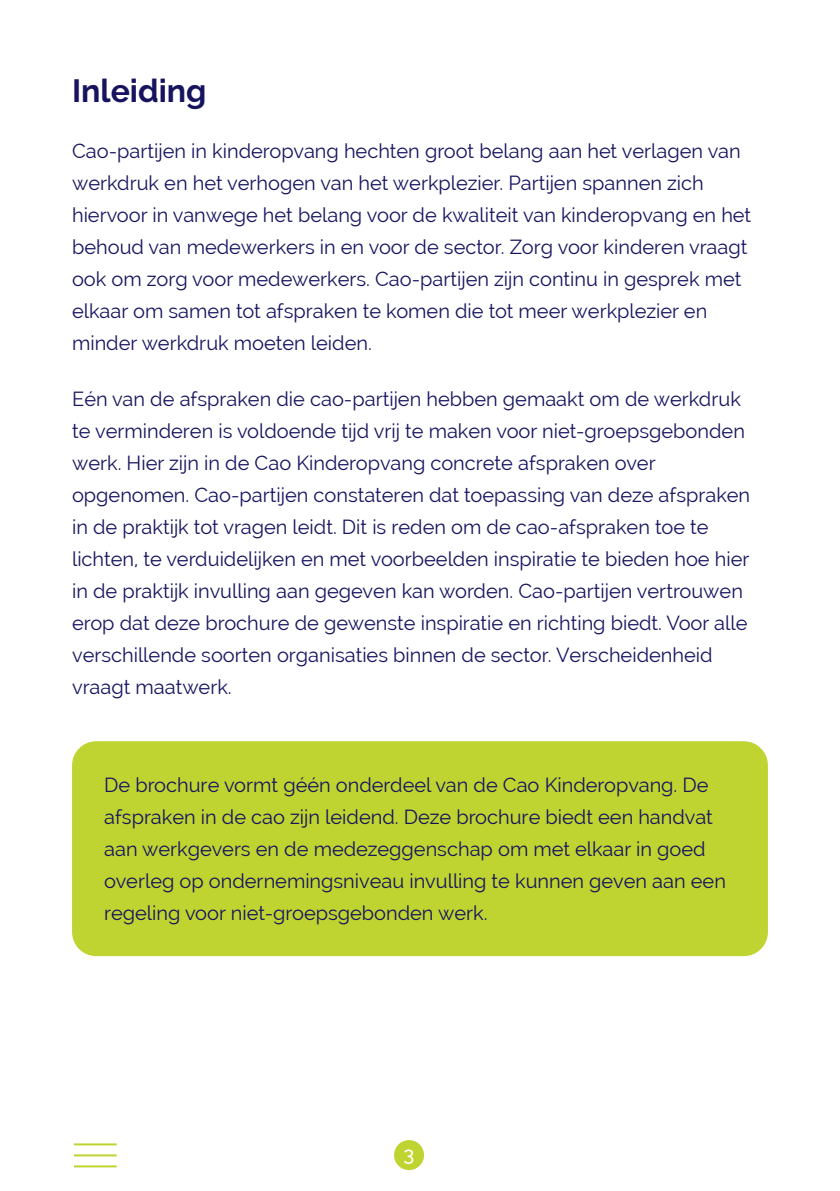
<style>
.page{position:relative;width:840px;height:1191px;background:#fff}
.page>*{position:absolute;margin:0;border:0;box-sizing:border-box;transform-origin:0 0}
.t1{font:700 32px "Raleway";color:#16145f}
.t2{font:20px/32px "Raleway";color:#16145f}
.t3{font:500 20px "Raleway";color:#fff}
</style>
<div class="page">
<div style="left:394px;top:1140px;width:30px;height:30px;background:#bfd430;border-radius:50%"></div>
<hr style="left:74px;top:1143px;width:43px;height:2px;background:#bfd430">
<hr style="left:74px;top:1154px;width:43px;height:2px;background:#bfd430">
<hr style="left:74px;top:1165px;width:43px;height:2px;background:#bfd430">
<div style="left:72px;top:741px;width:695px;height:215px;background:#bfd430;border-radius:24px"></div>
<h1 class="t1" style="left:72px;top:73px;width:136px">Inleiding</h1>
<p class="t2" style="left:72px;top:135px;width:680px">Cao-partijen in kinderopvang hechten groot belang aan het verlagen van werkdruk en het verhogen van het werkplezier. Partijen spannen zich hiervoor in vanwege het belang voor de kwaliteit van kinderopvang en het behoud van medewerkers in en voor de sector. Zorg voor kinderen vraagt ook om zorg voor medewerkers. Cao-partijen zijn continu in gesprek met elkaar om samen tot afspraken te komen die tot meer werkplezier en minder werkdruk moeten leiden.</p>
<p class="t2" style="left:72px;top:383px;width:679px">Eén van de afspraken die cao-partijen hebben gemaakt om de werkdruk te verminderen is voldoende tijd vrij te maken voor niet-groepsgebonden werk. Hier zijn in de Cao Kinderopvang concrete afspraken over opgenomen. Cao-partijen constateren dat toepassing van deze afspraken in de praktijk tot vragen leidt. Dit is reden om de cao-afspraken toe te lichten, te verduidelijken en met voorbeelden inspiratie te bieden hoe hier in de praktijk invulling aan gegeven kan worden. Cao-partijen vertrouwen erop dat deze brochure de gewenste inspiratie en richting biedt. Voor alle verschillende soorten organisaties binnen de sector. Verscheidenheid vraagt maatwerk.</p>
<p class="t2" style="left:104px;top:769px;width:623px">De brochure vormt géén onderdeel van de Cao Kinderopvang. De afspraken in de cao zijn leidend. Deze brochure biedt een handvat aan werkgevers en de medezeggenschap om met elkaar in goed overleg op ondernemingsniveau invulling te kunnen geven aan een regeling voor niet-groepsgebonden werk.</p>
<p class="t3" style="left:403px;top:1142px;width:12px">3</p>
</div>
